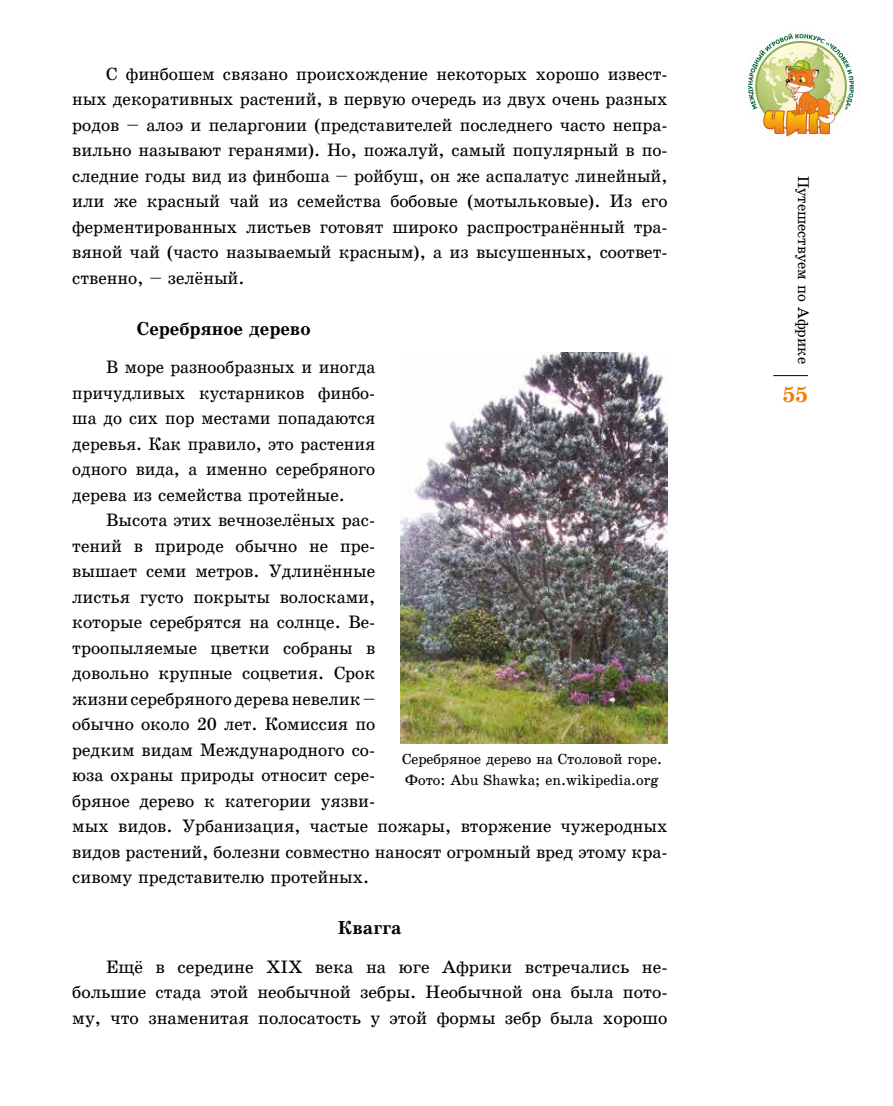
<style>
.page{position:relative;width:893px;height:1106px;background:#fff}
.page>*{position:absolute;margin:0;border:0;box-sizing:border-box;transform-origin:0 0}
.t1{font:700 21px "School";color:#ef7d00}
.t2{font:700 18px "School";color:#000}
.t3{font:17.25px/25.5px "School Plain";color:#000;text-align:justify}
.t4{font:15px "School Plain";color:#000}
.t5{font:14.25px/21.3px "School Plain";color:#000}
</style>
<div class="page">
<hr style="left:773px;top:375px;width:35px;height:1px;background:#000">
<img style="left:401px;top:353px;width:267px;height:391px">
<img style="left:743px;top:29px;width:111px;height:111px">
<p class="t3" style="left:72px;top:61px;width:597px;text-indent:34px">С финбошем связано происхождение некоторых хорошо извест&shy;ных декоративных растений, в первую очередь из двух очень разных родов – алоэ и пеларгонии (представителей последнего часто непра&shy;вильно называют геранями). Но, пожалуй, самый популярный в по&shy;следние годы вид из финбоша – ройбуш, он же аспалатус линейный, или же красный чай из семейства бобовые (мотыльковые). Из его ферментированных листьев готовят широко распростран¸нный тра&shy;вяной чай (часто называемый красным), а из высушенных, соответ&shy;ственно, – зел¸ный.</p>
<p class="t2" style="left:137px;top:317px;width:175px">Серебряное дерево</p>
<p class="t3" style="left:72px;top:354px;width:304px;text-indent:34px">В море разнообразных и иногда причудливых кустарников финбо&shy;ша до сих пор местами попадаются деревья. Как правило, это растения одного вида, а именно серебряного дерева из семейства протейные.</p>
<p class="t3" style="left:72px;top:507px;width:597px;text-align:left;text-indent:34px">Высота этих вечнозел¸ных рас-<br>тений в природе обычно не пре-<br>вышает семи метров. Удлин¸нные<br>листья густо покрыты волосками,<br>которые серебрятся на солнце. Ве-<br>троопыляемые цветки собраны в<br>довольно крупные соцветия. Срок<br>жизни серебряного дерева невелик –<br>обычно около 20 лет. Комиссия по<br>редким видам Международного со-<br>юза охраны природы относит сере-<br>бряное дерево к категории уязви-<br>мых видов. Урбанизация, частые пожары, вторжение чужеродных видов растений, болезни совместно наносят огромный вред этому кра&shy;сивому представителю протейных.</p>
<p class="t2" style="left:338px;top:917px;width:65px">Квагга</p>
<p class="t3" style="left:72px;top:953px;width:597px;text-indent:34px">Ещ¸ в середине XIX века на юге Африки встречались не&shy;большие стада этой необычной зебры. Необычной она была пото&shy;му, что знаменитая полосатость у этой формы зебр была хорошо</p>
<p class="t5" style="left:402px;top:748px;width:261px">Серебряное дерево на Столовой горе.<br>Фото: Abu Shawka; en.wikipedia.org</p>
<p class="t4" style="left:812px;top:176px;width:189px;rotate:90deg">Путешествуем по Африке</p>
<p class="t1" style="left:782px;top:381px;width:27px">55</p>
</div>
